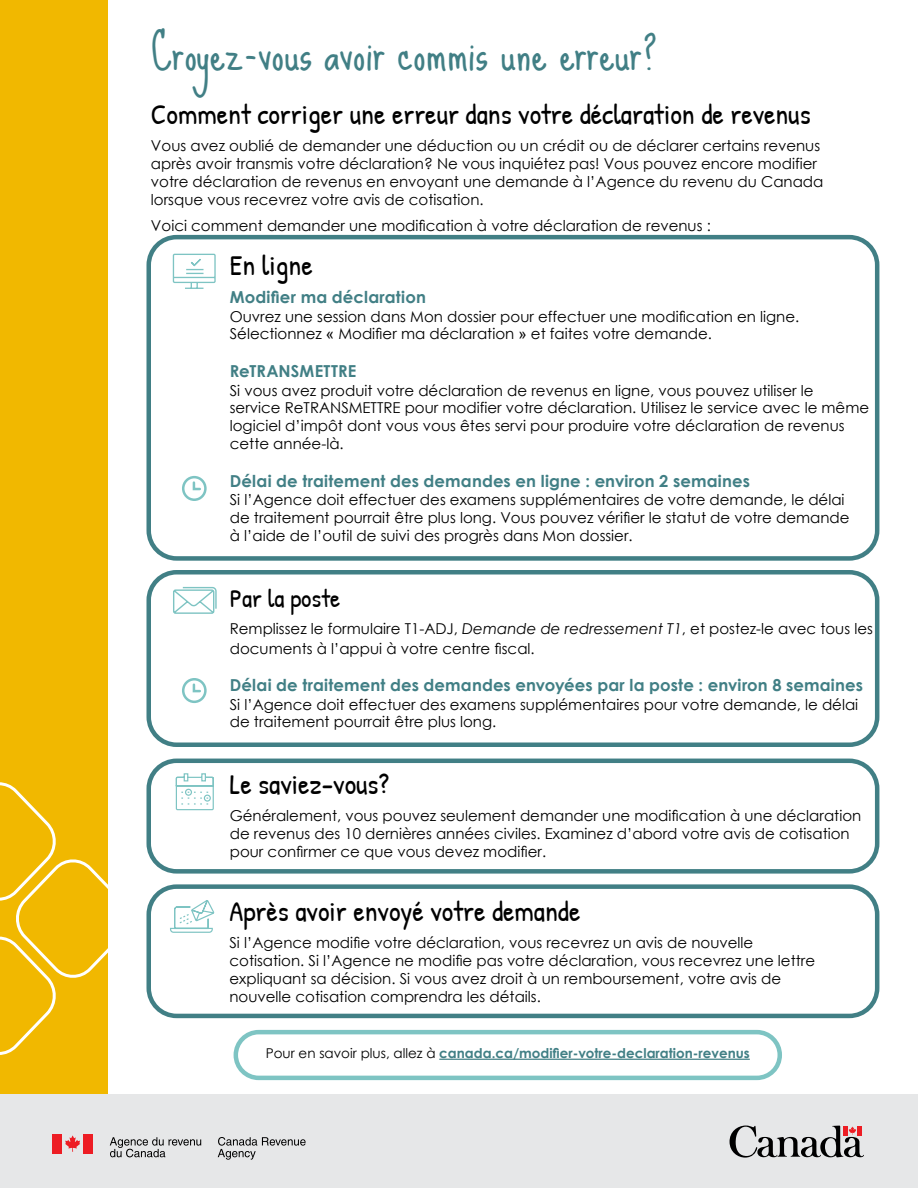
<style>
.page{position:relative;width:918px;height:1188px;background:#fff}
.page>*{position:absolute;margin:0;border:0;box-sizing:border-box;transform-origin:0 0}
.t1{font:49.5px "Sue Ellen Francisco";color:#417f85}
.t2{font:28.5px "Patrick Hand";color:#000}
.t3{font:25.5px "Patrick Hand";color:#000}
.t4{font:700 16.5px "Century Gothic";letter-spacing:.01em;color:#417f85}
.t5{font:15px/18px "Century Gothic";color:#000}
.t6{font:700 13.5px "Century Gothic";color:#417f85}
.s1{font-family:"Arial"}
.s2{font-style:italic}
.s3{font-weight:400;color:#000}
</style>
<div class="page">
<div style="left:0;top:0;width:108px;height:1188px;background:#f1b800"></div>
<div style="left:0;top:1094px;width:918px;height:94px;background:#e6e7e8"></div>
<div style="left:234px;top:1030px;width:548px;height:50px;border:4px solid #7ec4c3;border-radius:23px"></div>
<div style="left:146px;top:884px;width:733px;height:134px;border:4px solid #417f85;border-radius:28px"></div>
<div style="left:146px;top:759px;width:733px;height:115px;border:4px solid #417f85;border-radius:28px"></div>
<div style="left:146px;top:570px;width:733px;height:177px;border:4px solid #417f85;border-radius:28px"></div>
<div style="left:146px;top:235px;width:733px;height:326px;border:4px solid #417f85;border-radius:28px"></div>
<hr style="left:439px;top:1059px;width:311px;height:1px;background:#417f85">
<div style="left:53px;top:1134px;width:9px;height:19px;background:#ed1d24"></div>
<svg style="left:65px;top:1135px;width:15px;height:17px"></svg>
<div style="left:83px;top:1134px;width:9px;height:19px;background:#ed1d24"></div>
<svg style="left:218px;top:1137px;width:88px;height:23px"></svg>
<svg style="left:110px;top:1137px;width:91px;height:20px"></svg>
<svg style="left:729px;top:1125px;width:135px;height:33px"></svg>
<svg style="left:0;top:782px;width:108px;height:273px"></svg>
<svg style="left:170px;top:900px;width:45px;height:33px"></svg>
<svg style="left:173px;top:586px;width:44px;height:28px"></svg>
<svg style="left:175px;top:773px;width:39px;height:38px"></svg>
<svg style="left:172px;top:253px;width:44px;height:36px"></svg>
<div style="left:182px;top:476px;width:25px;height:25px;border:3px solid #7ec4c3;border-radius:50%"></div>
<svg style="left:192px;top:480px;width:10px;height:11px"></svg>
<div style="left:182px;top:678px;width:25px;height:25px;border:3px solid #7ec4c3;border-radius:50%"></div>
<svg style="left:192px;top:682px;width:10px;height:11px"></svg>
<p class="t1" style="left:151px;top:24px;width:508px">Croyez-vous avoir commis une erreur?</p>
<p class="t2" style="left:151px;top:94px;width:661px">Comment corriger une erreur dans votre déclaration de revenus</p>
<p class="t5" style="left:151px;top:136px;width:674px">Vous avez oublié de demander une déduction ou un crédit ou de déclarer certains revenus après avoir transmis votre déclaration? Ne vous inquiétez pas! Vous pouvez encore modifier votre déclaration de revenus en envoyant une demande à l’Agence du revenu du Canada lorsque vous recevrez votre avis de cotisation.</p>
<p class="t5" style="left:151px;top:216px;width:561px">Voici comment demander une modification à votre déclaration de revenus :</p>
<p class="t2" style="left:230px;top:245px;width:84px">En ligne</p>
<p class="t4" style="left:230px;top:285px;width:198px">Modifier ma déclaration</p>
<p class="t5" style="left:230px;top:307px;width:571px">Ouvrez une session dans Mon dossier pour effectuer une modification en ligne.<br>Sélectionnez <span class="s1">«</span> Modifier ma déclaration <span class="s1">»</span> et faites votre demande.</p>
<p class="t4" style="left:230px;top:359px;width:128px">ReTRANSMETTRE</p>
<p class="t5" style="left:230px;top:381px;width:641px">Si vous avez produit votre déclaration de revenus en ligne, vous pouvez utiliser le<br>service ReTRANSMETTRE pour modifier votre déclaration. Utilisez le service avec le même logiciel d’impôt dont vous vous êtes servi pour produire votre déclaration de revenus cette année-là.</p>
<p class="t4" style="left:230px;top:468px;width:522px">Délai de traitement des demandes en ligne : environ 2 semaines</p>
<p class="t5" style="left:230px;top:491px;width:621px">Si l’Agence doit effectuer des examens supplémentaires de votre demande, le délai de traitement pourrait être plus long. Vous pouvez vérifier le statut de votre demande à l’aide de l’outil de suivi des progrès dans Mon dossier.</p>
<p class="t3" style="left:230px;top:580px;width:112px">Par la poste</p>
<p class="t5" style="left:230px;top:618px;width:645px;line-height:19.8px">Remplissez le formulaire T1-ADJ, <span class="s2">Demande de redressement T1</span>, et postez-le avec tous les documents à l’appui à votre centre fiscal.</p>
<p class="t4" style="left:230px;top:673px;width:635px">Délai de traitement des demandes envoyées par la poste : environ 8 semaines</p>
<p class="t5" style="left:230px;top:695px;width:630px">Si l’Agence doit effectuer des examens supplémentaires pour votre demande, le délai de traitement pourrait être plus long.</p>
<p class="t2" style="left:230px;top:765px;width:161px">Le saviez-vous?</p>
<p class="t5" style="left:230px;top:807px;width:633px">Généralement, vous pouvez seulement demander une modification à une déclaration de revenus des 10 dernières années civiles. Examinez d’abord votre avis de cotisation pour confirmer ce que vous devez modifier.</p>
<p class="t2" style="left:230px;top:891px;width:352px">Après avoir envoyé votre demande</p>
<p class="t5" style="left:230px;top:933px;width:587px">Si l’Agence modifie votre déclaration, vous recevrez un avis de nouvelle cotisation. Si l’Agence ne modifie pas votre déclaration, vous recevrez une lettre expliquant sa décision. Si vous avez droit à un remboursement, votre avis de nouvelle cotisation comprendra les détails.</p>
<p class="t6" style="left:266px;top:1043px;width:486px"><span class="s3">Pour en savoir plus, allez à</span> canada.ca/modifier-votre-declaration-revenus</p>
</div>
